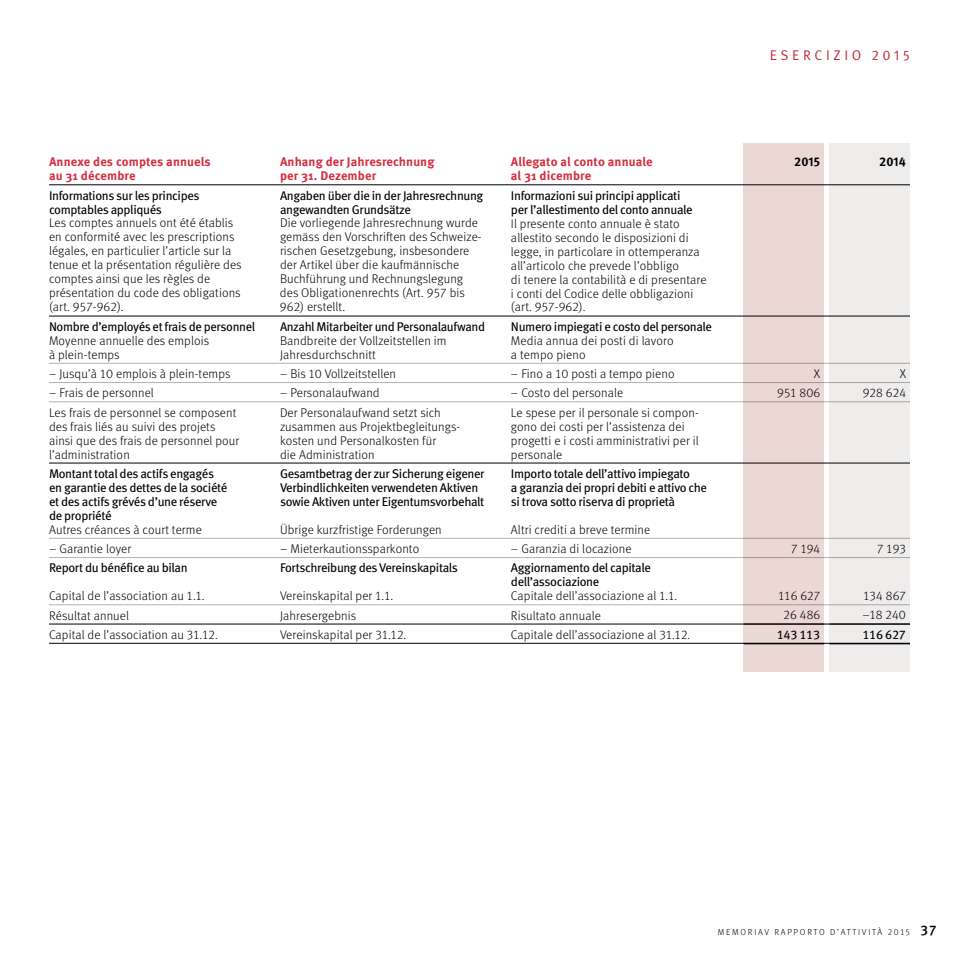
<style>
.page{position:relative;width:959px;height:959px;background:#fff}
.page>*{position:absolute;margin:0;border:0;box-sizing:border-box;transform-origin:0 0}
.t1{font:14px "Meta Pro";letter-spacing:.255em;color:#c12b39}
.t2{font:12.6px/14px "Meta Light LF";letter-spacing:.01em;color:#000}
.t3{font:12.6px/14px "Meta Pro";letter-spacing:-.03em;color:#000}
.t4{font:300 12.6px/14px "Meta";letter-spacing:.01em;color:#000}
.t5{font:700 12.6px/14px "Meta Pro";letter-spacing:.01em;color:#d42f3f}
.t6{font:700 12.6px "Meta Pro";letter-spacing:.01em;color:#000}
.t7{font:8.75px "Meta Light LF";letter-spacing:.2em;color:#000}
.s1{font-family:"Meta Pro";font-weight:500;font-size:14px}
</style>
<div class="page">
<hr style="left:49px;top:184px;width:861px;height:1px;background:#000">
<hr style="left:49px;top:316px;width:861px;height:1px;background:#000">
<hr style="left:49px;top:363px;width:861px;height:1px;background:#b3b2b2">
<hr style="left:49px;top:382px;width:861px;height:1px;background:#b3b2b2">
<hr style="left:49px;top:401px;width:861px;height:1px;background:#b3b2b2">
<hr style="left:49px;top:463px;width:861px;height:1px;background:#000">
<hr style="left:49px;top:538px;width:861px;height:1px;background:#b3b2b2">
<hr style="left:49px;top:557px;width:861px;height:1px;background:#b3b2b2">
<hr style="left:49px;top:604px;width:861px;height:1px;background:#b3b2b2">
<hr style="left:49px;top:624px;width:861px;height:1px;background:#000">
<hr style="left:49px;top:643px;width:861px;height:1px;background:#000">
<div style="left:830px;top:144px;width:80px;height:528px;background:#efecec"></div>
<hr style="left:830px;top:624px;width:80px;height:1px;background:#000">
<hr style="left:830px;top:643px;width:80px;height:1px;background:#000">
<div style="left:744px;top:144px;width:80px;height:528px;background:#ebd8d5"></div>
<hr style="left:744px;top:624px;width:80px;height:1px;background:#000">
<hr style="left:744px;top:643px;width:80px;height:1px;background:#000">
<p class="t5" style="left:49px;top:155px;width:163px">Annexe des comptes annuels au 31 décembre</p>
<p class="t3" style="left:49px;top:189px;width:152px">Informations sur les principes comptables appliqués</p>
<p class="t2" style="left:49px;top:216px;width:194px">Les comptes annuels ont été établis en conformité avec les prescriptions légales, en particulier l’article sur la tenue et la présentation régulière des comptes ainsi que les règles de présentation du code des obligations (art. 957-962).</p>
<p class="t3" style="left:49px;top:320px;width:208px">Nombre d’employés et frais de personnel</p>
<p class="t2" style="left:49px;top:333px;width:162px">Moyenne annuelle des emplois à plein-temps</p>
<p class="t2" style="left:49px;top:367px;width:183px">– Jusqu’à 10 emplois à plein-temps</p>
<p class="t2" style="left:49px;top:383px;width:189px;line-height:19.2px">– Frais de personnel<br>Les frais de personnel se composent</p>
<p class="t2" style="left:49px;top:419px;width:192px">des frais liés au suivi des projets ainsi que des frais de personnel pour l’administration</p>
<p class="t3" style="left:49px;top:467px;width:180px">Montant total des actifs engagés en garantie des dettes de la société et des actifs grévés d’une réserve de propriété</p>
<p class="t2" style="left:49px;top:522px;width:154px">Autres créances à court terme</p>
<p class="t2" style="left:49px;top:542px;width:84px">– Garantie loyer</p>
<p class="t3" style="left:49px;top:561px;width:140px">Report du bénéfice au bilan</p>
<p class="t2" style="left:49px;top:586px;width:170px;line-height:19.2px">Capital de l’association au 1.1.<br>Résultat annuel<br>Capital de l’association au 31.12.</p>
<p class="t5" style="left:280px;top:155px;width:156px">Anhang der Jahresrechnung per 31. Dezember</p>
<p class="t3" style="left:280px;top:189px;width:205px">Angaben über die in der Jahresrechnung angewandten Grundsätze</p>
<p class="t2" style="left:280px;top:216px;width:203px">Die vorliegende Jahresrechnung wurde gemäss den Vorschriften des Schweize&shy;rischen Gesetzgebung, insbesondere der Artikel über die kaufmännische Buchführung und Rechnungslegung des Obligationenrechts (Art. 957 bis 962) erstellt.</p>
<p class="t3" style="left:280px;top:320px;width:207px">Anzahl Mitarbeiter und Personalaufwand</p>
<p class="t4" style="left:280px;top:333px;width:168px">Bandbreite der Vollzeitstellen im<br>Jahresdurchschnitt</p>
<p class="t2" style="left:280px;top:367px;width:118px">– Bis 10 Vollzeitstellen</p>
<p class="t4" style="left:280px;top:383px;width:162px;line-height:19.2px">– Personalaufwand<br>Der Personalaufwand setzt sich</p>
<p class="t4" style="left:280px;top:419px;width:181px">zusammen aus Projektbegleitungs&shy;kosten und Personalkosten für<br>die Administration</p>
<p class="t3" style="left:280px;top:467px;width:206px">Gesamtbetrag der zur Sicherung eigener<br>Verbindlichkeiten verwendeten Aktiven sowie Aktiven unter Eigentumsvorbehalt</p>
<p class="t4" style="left:280px;top:522px;width:163px">Übrige kurzfristige Forderungen</p>
<p class="t4" style="left:280px;top:542px;width:141px">– Mieterkautionssparkonto</p>
<p class="t3" style="left:280px;top:561px;width:180px">Fortschreibung des Vereinskapitals</p>
<p class="t2" style="left:280px;top:586px;width:128px;line-height:19.2px">Vereinskapital per 1.1.<br>Jahresergebnis<br>Vereinskapital per 31.12.</p>
<p class="t5" style="left:511px;top:155px;width:143px">Allegato al conto annuale al 31 dicembre</p>
<p class="t3" style="left:511px;top:189px;width:183px">Informazioni sui principi applicati per l’allestimento del conto annuale</p>
<p class="t2" style="left:511px;top:216px;width:197px">I l presente conto annuale è stato allestito secondo le disposizioni di legge, in particolare in ottemperanza all’articolo che prevede l’obbligo<br>di tenere la contabilità e di presentare i conti del Codice delle obbligazioni (art. 957-962).</p>
<p class="t3" style="left:511px;top:320px;width:203px">Numero impiegati e costo del personale</p>
<p class="t2" style="left:511px;top:333px;width:164px">Media annua dei posti di lavoro a tempo pieno</p>
<p class="t2" style="left:511px;top:367px;width:165px">– Fino a 10 posti a tempo pieno</p>
<p class="t2" style="left:511px;top:383px;width:189px;line-height:19.2px">– Costo del personale<br>Le spese per il personale si compon-</p>
<p class="t2" style="left:511px;top:419px;width:189px">gono dei costi per l’assistenza dei progetti e i costi amministrativi per il personale</p>
<p class="t3" style="left:511px;top:467px;width:197px">Importo totale dell’attivo impiegato<br>a garanzia dei propri debiti e attivo che si trova sotto riserva di proprietà</p>
<p class="t2" style="left:511px;top:522px;width:141px">Altri crediti a breve termine</p>
<p class="t2" style="left:511px;top:542px;width:122px">– Garanzia di locazione</p>
<p class="t3" style="left:511px;top:561px;width:141px">Aggiornamento del capitale dell’associazione</p>
<p class="t2" style="left:511px;top:586px;width:181px;line-height:19.2px">Capitale dell’associazione al 1.1.<br>Risultato annuale<br>Capitale dell’associazione al 31.12.</p>
<p class="t1" style="left:770px;top:46px;width:84px">ESER CI ZIO</p>
<p class="t1" style="left:872px;top:46px;width:40px">2015</p>
<p class="t6" style="left:794px;top:154px;width:28px">2015</p>
<p class="t6" style="left:879px;top:154px;width:28px">2014</p>
<p class="t2" style="left:777px;top:364px;width:45px;line-height:19.2px;text-align:right">X<br>951 806</p>
<p class="t2" style="left:863px;top:364px;width:45px;line-height:19.2px;text-align:right">X<br>928 624</p>
<p class="t2" style="left:791px;top:542px;width:30px">7 194</p>
<p class="t2" style="left:779px;top:586px;width:43px;line-height:19.2px;text-align:center">116 627<br>26 486</p>
<p class="t3" style="left:777px;top:628px;width:45px">143 113</p>
<p class="t2" style="left:877px;top:542px;width:30px">7 193</p>
<p class="t2" style="left:862px;top:586px;width:45px;line-height:19.2px">134 867 –18 240</p>
<p class="t3" style="left:862px;top:628px;width:45px">116 627</p>
<p class="t7" style="left:718px;top:926px;width:220px">Mem oriav R apporto d’attività 2015 <span class="s1">37</span></p>
</div>
